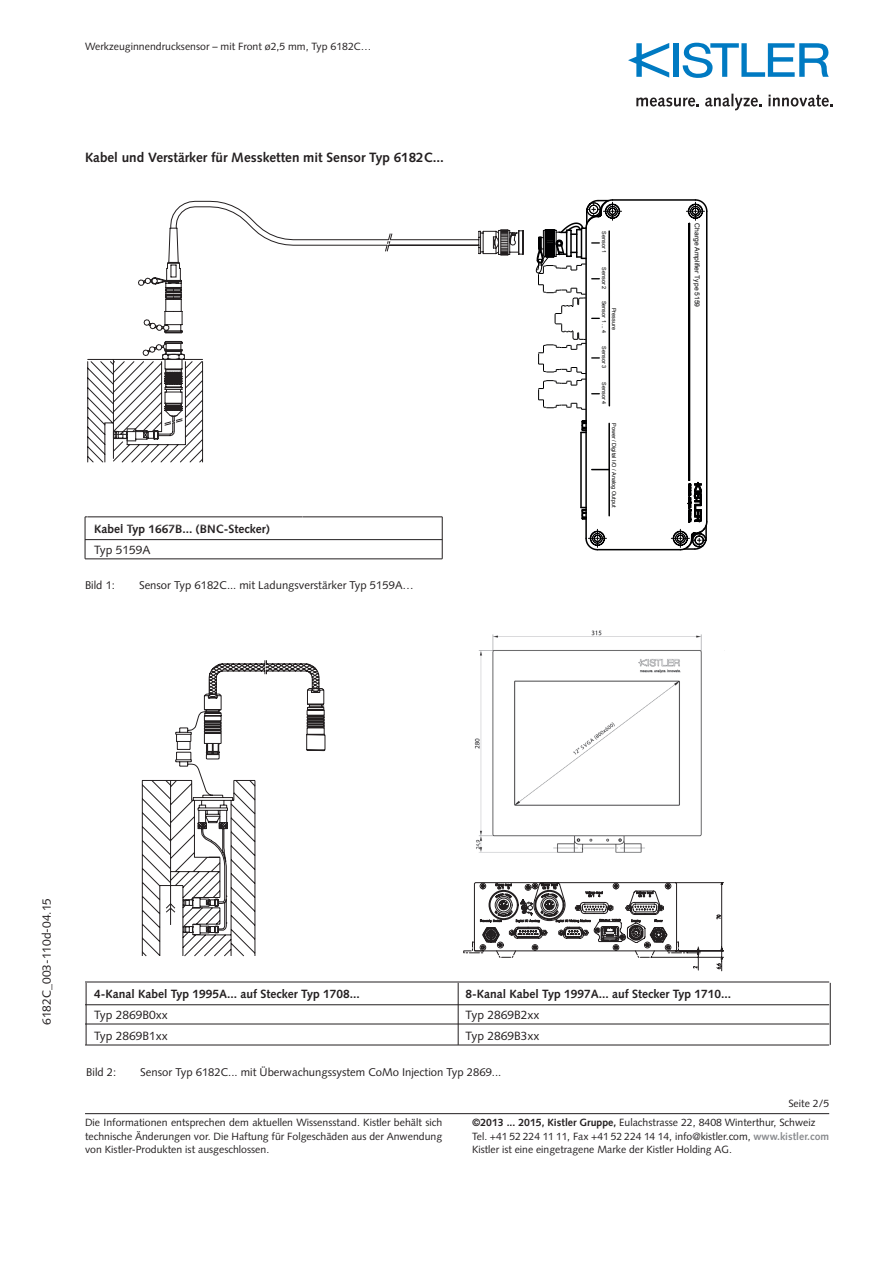
<style>
.page{position:relative;width:893px;height:1263px;background:#fff}
.page>*{position:absolute;margin:0;border:0;box-sizing:border-box;transform-origin:0 0}
.t1{font:700 13.5px "Syntax LT Std";color:#231f20}
.t2{font:700 12px "Syntax LT Std";color:#231f20}
.t3{font:12px "Syntax LT Std";color:#231f20}
.t4{font:11.25px "Syntax LT Std";color:#231f20}
.t5{font:10.5px/13.5px "Syntax LT Std";color:#231f20}
.t6{font:6.75px "Arial";color:#000001}
.t7{font:5.55px "Arial";color:#000001}
.s1{font-weight:700}
.s2{font-weight:700;color:#8a8c8f}
</style>
<div class="page">
<hr style="left:85px;top:1113px;width:744px;height:1px;background:#231f20">
<div style="left:673px;top:43px;width:6px;height:34px;background:#007ac2"></div>
<svg style="left:683px;top:43px;width:146px;height:35px"></svg>
<svg style="left:628px;top:43px;width:41px;height:35px"></svg>
<svg style="left:636px;top:98px;width:63px;height:9px"></svg>
<svg style="left:705px;top:94px;width:57px;height:16px"></svg>
<svg style="left:768px;top:95px;width:65px;height:12px"></svg>
<hr style="left:85px;top:982px;width:744px;height:1px;background:#231f20">
<hr style="left:85px;top:1004px;width:744px;height:1px;background:#231f20">
<hr style="left:85px;top:1024px;width:744px;height:1px;background:#231f20">
<hr style="left:85px;top:1045px;width:744px;height:1px;background:#231f20">
<hr style="left:458px;top:983px;width:1px;height:62px;background:#231f20">
<hr style="left:830px;top:983px;width:1px;height:62px;background:#231f20">
<hr style="left:86px;top:983px;width:1px;height:62px;background:#231f20">
<hr style="left:442px;top:517px;width:1px;height:42px;background:#231f20">
<hr style="left:85px;top:517px;width:1px;height:42px;background:#231f20">
<hr style="left:85px;top:517px;width:357px;height:1px;background:#231f20">
<hr style="left:85px;top:539px;width:357px;height:1px;background:#231f20">
<hr style="left:85px;top:559px;width:357px;height:1px;background:#231f20">
<svg style="left:141px;top:660px;width:185px;height:297px"></svg>
<svg style="left:463px;top:882px;width:261px;height:89px"></svg>
<img style="left:474px;top:630px;width:228px;height:223px">
<div style="left:502px;top:811px;width:56px;height:20px;background:#fff"></div>
<svg style="left:87px;top:358px;width:356px;height:163px"></svg>
<svg style="left:113px;top:201px;width:411px;height:241px"></svg>
<svg style="left:536px;top:199px;width:172px;height:351px"></svg>
<p class="t5" style="left:85px;top:40px;width:288px">Werkzeuginnendrucksensor – mit Front ø2,5 mm, Typ 6182C…</p>
<p class="t1" style="left:85px;top:150px;width:361px">Kabel und Verstärker für Messketten mit Sensor Typ 6182C...</p>
<p class="t2" style="left:94px;top:522px;width:177px">Kabel Typ 1667B... (BNC-Stecker)</p>
<p class="t3" style="left:94px;top:543px;width:58px">Typ 5159A</p>
<p class="t4" style="left:85px;top:579px;width:32px">Bild 1:</p>
<p class="t4" style="left:139px;top:579px;width:276px">Sensor Typ 6182C... mit Ladungsverstärker Typ 5159A…</p>
<p class="t7" style="left:608px;top:231px;width:24px;rotate:90deg">Sensor 1</p>
<p class="t7" style="left:608px;top:267px;width:24px;rotate:90deg">Sensor 2</p>
<p class="t7" style="left:608px;top:301px;width:34px;rotate:90deg">Sensor 1 ... 4</p>
<p class="t7" style="left:608px;top:346px;width:24px;rotate:90deg">Sensor 3</p>
<p class="t7" style="left:618px;top:308px;width:24px;rotate:90deg">Pressure</p>
<p class="t7" style="left:608px;top:382px;width:24px;rotate:90deg">Sensor 4</p>
<p class="t7" style="left:618px;top:423px;width:86px;rotate:90deg">Power / Digital I/O / Analog Output</p>
<p class="t6" style="left:701px;top:223px;width:85px;rotate:90deg">Charge Amplifier Type 5159</p>
<p class="t3" style="left:39px;top:1025px;width:128px;rotate:-90deg">6182C_003-110d-04.15</p>
<p class="t2" style="left:94px;top:987px;width:267px">4-Kanal Kabel Typ 1995A... auf Stecker Typ 1708...</p>
<p class="t2" style="left:466px;top:987px;width:267px">8-Kanal Kabel Typ 1997A... auf Stecker Typ 1710...</p>
<p class="t3" style="left:94px;top:1008px;width:75px">Typ 2869B0xx</p>
<p class="t3" style="left:466px;top:1008px;width:75px">Typ 2869B2xx</p>
<p class="t3" style="left:94px;top:1029px;width:75px">Typ 2869B1xx</p>
<p class="t3" style="left:466px;top:1029px;width:75px">Typ 2869B3xx</p>
<p class="t4" style="left:86px;top:1065px;width:32px">Bild 2:</p>
<p class="t4" style="left:140px;top:1065px;width:362px">Sensor Typ 6182C... mit Überwachungssystem CoMo Injection Typ 2869...</p>
<p class="t5" style="left:788px;top:1097px;width:42px">Seite 2/5</p>
<p class="t5" style="left:85px;top:1116px;width:359px;text-align:justify">Die Informationen entsprechen dem aktuellen Wissensstand. Kistler behält sich technische Änderungen vor. Die Haftung für Folgeschäden aus der Anwendung von Kistler-Produkten ist ausgeschlossen.</p>
<p class="t5" style="left:472px;top:1116px;width:359px"><span class="s1">©2013 ... 2015, Kistler Gruppe,</span> Eulachstrasse 22, 8408 Winterthur, Schweiz<br>Tel. +41 52 224 11 11, Fax +41 52 224 14 14, info@kistler.com, <span class="s2">www.kistler.com<br></span>Kistler ist eine eingetragene Marke der Kistler Holding AG.</p>
</div>
